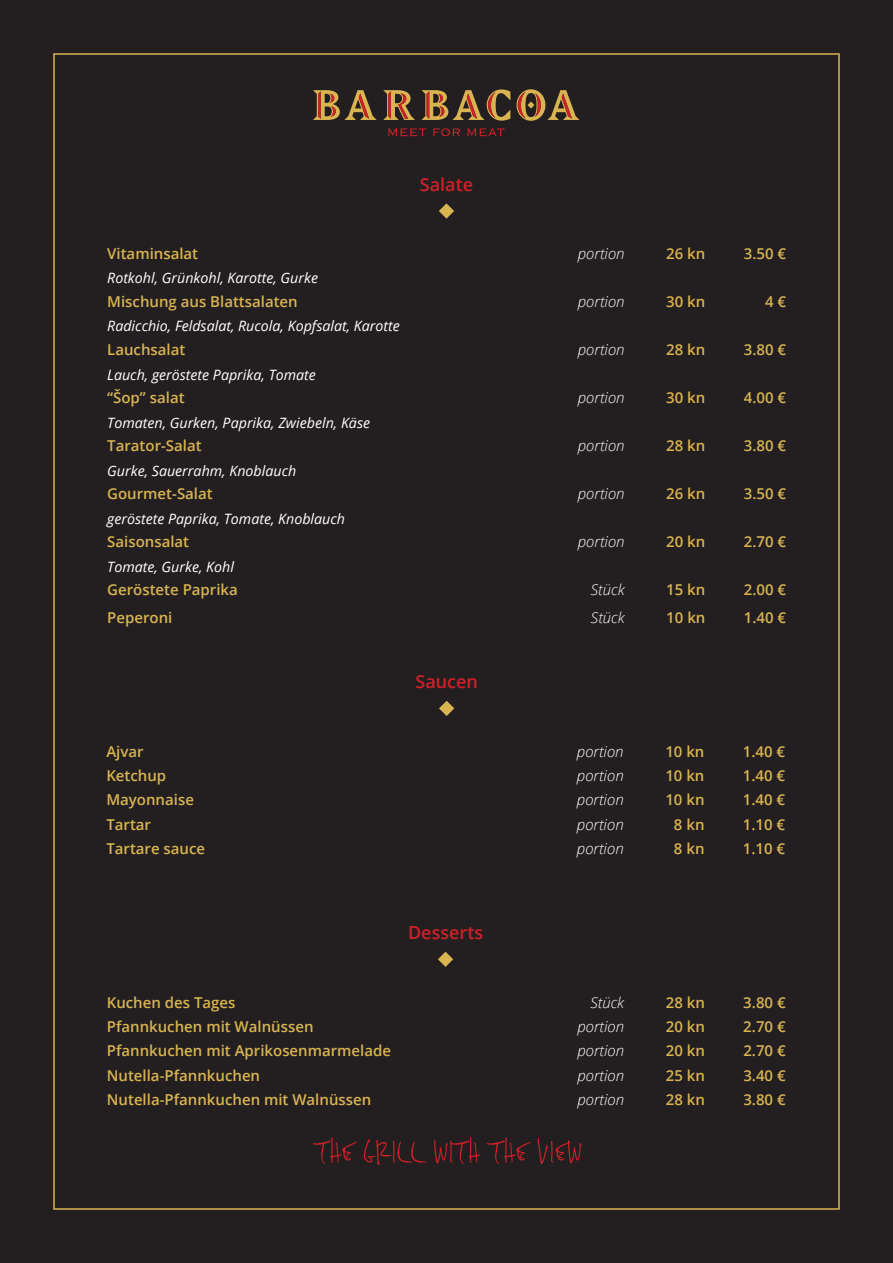
<style>
.page{position:relative;width:893px;height:1263px;background:#fff}
.page>*{position:absolute;margin:0;border:0;box-sizing:border-box;transform-origin:0 0}
.t1{font:600 18px "Open Sans";color:#d02028}
.t2{font:600 15px "Open Sans";color:#d9b451}
.t3{font:italic 300 15px "Open Sans";color:#fff}
.t4{font:italic 14.25px "Open Sans";color:#fff}
</style>
<div class="page">
<div style="left:0;top:0;width:893px;height:1262px;background:#231f20"></div>
<svg style="left:388px;top:128px;width:116px;height:8px"></svg>
<svg style="left:313px;top:89px;width:266px;height:32px"></svg>
<svg style="left:313px;top:1137px;width:269px;height:28px"></svg>
<svg style="left:439px;top:203px;width:15px;height:16px"></svg>
<svg style="left:439px;top:701px;width:15px;height:15px"></svg>
<svg style="left:438px;top:952px;width:15px;height:15px"></svg>
<p class="t1" style="left:420px;top:172px;width:55px">Salate</p>
<p class="t2" style="left:107px;top:243px;width:92px">Vitaminsalat</p>
<p class="t4" style="left:107px;top:268px;width:212px">Rotkohl, Grünkohl, Karotte, Gurke</p>
<p class="t3" style="left:578px;top:243px;width:48px">portion</p>
<p class="t2" style="left:666px;top:243px;width:41px">26 kn</p>
<p class="t2" style="left:744px;top:243px;width:44px">3.50 €</p>
<p class="t2" style="left:107px;top:291px;width:192px">Mischung aus Blattsalaten</p>
<p class="t4" style="left:107px;top:316px;width:294px">Radicchio, Feldsalat, Rucola, Kopfsalat, Karotte</p>
<p class="t3" style="left:578px;top:291px;width:48px">portion</p>
<p class="t2" style="left:666px;top:291px;width:41px">30 kn</p>
<p class="t2" style="left:765px;top:291px;width:23px">4 €</p>
<p class="t2" style="left:107px;top:339px;width:80px">Lauchsalat</p>
<p class="t4" style="left:107px;top:365px;width:210px">Lauch, geröstete Paprika, Tomate</p>
<p class="t3" style="left:578px;top:339px;width:48px">portion</p>
<p class="t2" style="left:666px;top:339px;width:41px">28 kn</p>
<p class="t2" style="left:744px;top:339px;width:44px">3.80 €</p>
<p class="t2" style="left:107px;top:387px;width:79px">“Šop” salat</p>
<p class="t4" style="left:107px;top:413px;width:264px">Tomaten, Gurken, Paprika, Zwiebeln, Käse</p>
<p class="t3" style="left:578px;top:387px;width:48px">portion</p>
<p class="t2" style="left:666px;top:387px;width:41px">30 kn</p>
<p class="t2" style="left:744px;top:387px;width:44px">4.00 €</p>
<p class="t2" style="left:107px;top:435px;width:96px">Tarator-Salat</p>
<p class="t4" style="left:107px;top:461px;width:191px">Gurke, Sauerrahm, Knoblauch</p>
<p class="t3" style="left:578px;top:435px;width:48px">portion</p>
<p class="t2" style="left:666px;top:435px;width:41px">28 kn</p>
<p class="t2" style="left:744px;top:435px;width:44px">3.80 €</p>
<p class="t2" style="left:107px;top:483px;width:107px">Gourmet-Salat</p>
<p class="t4" style="left:107px;top:509px;width:239px">geröstete Paprika, Tomate, Knoblauch</p>
<p class="t3" style="left:578px;top:483px;width:48px">portion</p>
<p class="t2" style="left:666px;top:483px;width:41px">26 kn</p>
<p class="t2" style="left:744px;top:483px;width:44px">3.50 €</p>
<p class="t2" style="left:107px;top:531px;width:83px">Saisonsalat</p>
<p class="t4" style="left:107px;top:557px;width:128px">Tomate, Gurke, Kohl</p>
<p class="t3" style="left:578px;top:531px;width:48px">portion</p>
<p class="t2" style="left:666px;top:531px;width:41px">20 kn</p>
<p class="t2" style="left:744px;top:531px;width:44px">2.70 €</p>
<p class="t2" style="left:107px;top:580px;width:132px">Geröstete Paprika</p>
<p class="t3" style="left:591px;top:580px;width:35px">Stück</p>
<p class="t2" style="left:666px;top:580px;width:41px">15 kn</p>
<p class="t2" style="left:744px;top:580px;width:44px">2.00 €</p>
<p class="t2" style="left:107px;top:607px;width:67px">Peperoni</p>
<p class="t3" style="left:591px;top:607px;width:35px">Stück</p>
<p class="t2" style="left:666px;top:607px;width:41px">10 kn</p>
<p class="t2" style="left:744px;top:607px;width:44px">1.40 €</p>
<p class="t1" style="left:415px;top:669px;width:64px">Saucen</p>
<p class="t2" style="left:106px;top:742px;width:39px">Ajvar</p>
<p class="t3" style="left:577px;top:742px;width:48px">portion</p>
<p class="t2" style="left:665px;top:742px;width:41px">10 kn</p>
<p class="t2" style="left:743px;top:742px;width:44px">1.40 €</p>
<p class="t2" style="left:106px;top:765px;width:61px">Ketchup</p>
<p class="t3" style="left:577px;top:765px;width:48px">portion</p>
<p class="t2" style="left:665px;top:765px;width:41px">10 kn</p>
<p class="t2" style="left:743px;top:765px;width:44px">1.40 €</p>
<p class="t2" style="left:106px;top:789px;width:89px">Mayonnaise</p>
<p class="t3" style="left:577px;top:789px;width:48px">portion</p>
<p class="t2" style="left:665px;top:789px;width:41px">10 kn</p>
<p class="t2" style="left:743px;top:789px;width:44px">1.40 €</p>
<p class="t2" style="left:106px;top:814px;width:46px">Tartar</p>
<p class="t3" style="left:577px;top:814px;width:48px">portion</p>
<p class="t2" style="left:674px;top:814px;width:32px">8 kn</p>
<p class="t2" style="left:743px;top:814px;width:44px">1.10 €</p>
<p class="t2" style="left:106px;top:838px;width:100px">Tartare sauce</p>
<p class="t3" style="left:577px;top:838px;width:48px">portion</p>
<p class="t2" style="left:674px;top:838px;width:32px">8 kn</p>
<p class="t2" style="left:743px;top:838px;width:44px">1.10 €</p>
<p class="t1" style="left:408px;top:920px;width:77px">Desserts</p>
<p class="t2" style="left:107px;top:992px;width:130px">Kuchen des Tages</p>
<p class="t3" style="left:590px;top:992px;width:35px">Stück</p>
<p class="t2" style="left:666px;top:992px;width:41px">28 kn</p>
<p class="t2" style="left:743px;top:992px;width:44px">3.80 €</p>
<p class="t2" style="left:107px;top:1016px;width:208px">Pfannkuchen mit Walnüssen</p>
<p class="t3" style="left:577px;top:1016px;width:48px">portion</p>
<p class="t2" style="left:666px;top:1016px;width:41px">20 kn</p>
<p class="t2" style="left:743px;top:1016px;width:44px">2.70 €</p>
<p class="t2" style="left:107px;top:1040px;width:286px">Pfannkuchen mit Aprikosenmarmelade</p>
<p class="t3" style="left:577px;top:1040px;width:48px">portion</p>
<p class="t2" style="left:666px;top:1040px;width:41px">20 kn</p>
<p class="t2" style="left:743px;top:1040px;width:44px">2.70 €</p>
<p class="t2" style="left:107px;top:1065px;width:155px">Nutella-Pfannkuchen</p>
<p class="t3" style="left:577px;top:1065px;width:48px">portion</p>
<p class="t2" style="left:666px;top:1065px;width:41px">25 kn</p>
<p class="t2" style="left:743px;top:1065px;width:44px">3.40 €</p>
<p class="t2" style="left:107px;top:1089px;width:266px">Nutella-Pfannkuchen mit Walnüssen</p>
<p class="t3" style="left:577px;top:1089px;width:48px">portion</p>
<p class="t2" style="left:666px;top:1089px;width:41px">28 kn</p>
<p class="t2" style="left:743px;top:1089px;width:44px">3.80 €</p>
</div>
